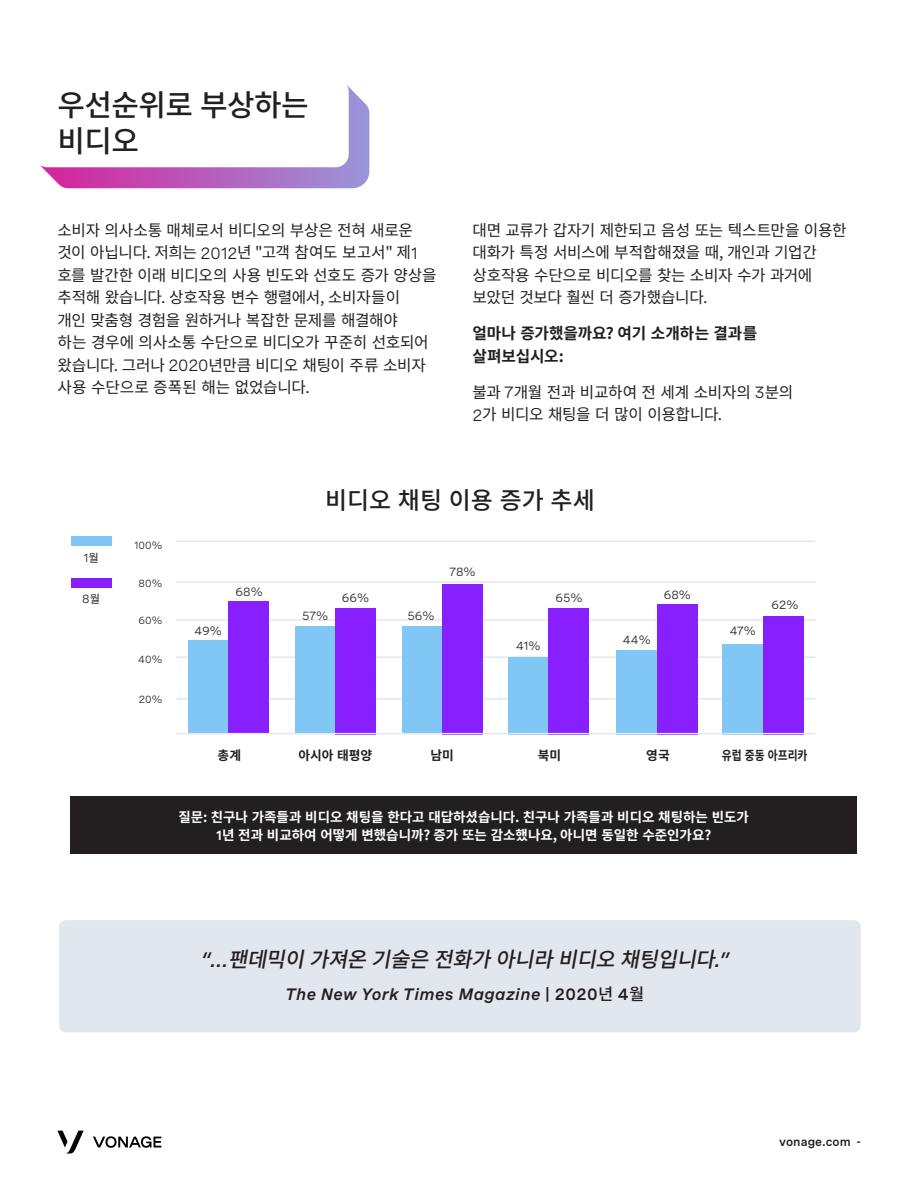
<style>
.page{position:relative;width:918px;height:1188px;background:#fff}
.page>*{position:absolute;margin:0;border:0;box-sizing:border-box;transform-origin:0 0}
._02-Headline{font:500 30px/36px "Noto Sans CJ Kkr";letter-spacing:-.02em;color:#231f20}
.t1{font:500 24px "Noto Sans CJ Kkr";color:#231f20}
.t2{font:italic 500 21px "Noto Sans CJ Kkr";color:#231f20}
.t3{font:italic 600 16.5px "Spezia";letter-spacing:.025em;color:#231f20}
._01-Body_12pt{font:15.75px/22.5px "Noto Sans CJ Kkr";letter-spacing:-.02em;color:#231f20}
._01-Body_12pt-2{font:700 15.75px/22.5px "Noto Sans CJ Kkr";letter-spacing:-.005em;color:#231f20}
.t4{font:700 13.5px/18px "Noto Sans CJ Kkr";color:#fff;text-align:center}
.t5{font:700 12.75px "Noto Sans CJ Kkr";color:#231f20}
.t6{font:700 12.75px "Noto Sans CJ Kkr";color:#231f20;scale:.85 1}
.t7{font:12px "Spezia";color:#231f20}
.t8{font:600 12px "Spezia";color:#231f20}
.t9{font:10.5px "Spezia";color:#231f20}
.s1{font-family:"Spezia";font-size:16.5px}
.s2{font-family:"Noto Sans CJ Kkr";font-size:11.25px}
.s3{font-family:"Spezia";font-weight:600}
.s4{font-family:"Spezia";font-stretch:expanded}
.s5{font-style:normal}
.s6{font-family:"Noto Sans CJ Kkr";font-weight:500;font-style:normal}
</style>
<div class="page">
<svg style="left:57px;top:1131px;width:27px;height:22px"></svg>
<svg style="left:93px;top:1136px;width:68px;height:12px"></svg>
<svg style="left:40px;top:85px;width:329px;height:103px"></svg>
<div style="left:59px;top:920px;width:802px;height:112px;background:#e2e7ee;border-radius:7px"></div>
<div style="left:70px;top:797px;width:787px;height:57px;background:#231f20"></div>
<hr style="left:176px;top:541px;width:639px;height:1px;background:#e2e7ee">
<hr style="left:176px;top:581px;width:639px;height:2px;background:#e2e7ee">
<hr style="left:176px;top:698px;width:639px;height:2px;background:#e2e7ee">
<hr style="left:176px;top:619px;width:639px;height:2px;background:#e2e7ee">
<hr style="left:176px;top:656px;width:639px;height:2px;background:#e2e7ee">
<div style="left:188px;top:640px;width:40px;height:94px;background:#80c7f5"></div>
<div style="left:71px;top:537px;width:40px;height:9px;background:#80c7f5"></div>
<div style="left:71px;top:579px;width:40px;height:9px;background:#871fff"></div>
<div style="left:295px;top:626px;width:40px;height:108px;background:#80c7f5"></div>
<div style="left:402px;top:626px;width:40px;height:108px;background:#80c7f5"></div>
<div style="left:508px;top:657px;width:41px;height:77px;background:#80c7f5"></div>
<div style="left:617px;top:650px;width:40px;height:84px;background:#80c7f5"></div>
<div style="left:723px;top:644px;width:40px;height:90px;background:#80c7f5"></div>
<div style="left:228px;top:602px;width:41px;height:132px;background:#871fff"></div>
<div style="left:335px;top:608px;width:41px;height:126px;background:#871fff"></div>
<div style="left:442px;top:584px;width:41px;height:150px;background:#871fff"></div>
<div style="left:549px;top:608px;width:40px;height:126px;background:#871fff"></div>
<div style="left:657px;top:604px;width:41px;height:130px;background:#871fff"></div>
<div style="left:763px;top:616px;width:41px;height:118px;background:#871fff"></div>
<hr style="left:176px;top:733px;width:639px;height:1px;background:#e2e7ee">
<p class="_02-Headline" style="left:57px;top:88px;width:253px">우선순위로 부상하는 비디오</p>
<p class="_01-Body_12pt" style="left:57px;top:219px;width:381px">소비자 의사소통 매체로서 비디오의 부상은 전혀 새로운 것이 아닙니다. 저희는 <span class="s1">2012</span>년 "고객 참여도 보고서" 제<span class="s1">1 </span>호를 발간한 이래 비디오의 사용 빈도와 선호도 증가 양상을 추적해 왔습니다. 상호작용 변수 행렬에서, 소비자들이<br>개인 맞춤형 경험을 원하거나 복잡한 문제를 해결해야<br>하는 경우에 의사소통 수단으로 비디오가 꾸준히 선호되어 왔습니다. 그러나 <span class="s1">2020</span>년만큼 비디오 채팅이 주류 소비자 사용 수단으로 증폭된 해는 없었습니다.</p>
<p class="_01-Body_12pt" style="left:472px;top:219px;width:376px">대면 교류가 갑자기 제한되고 음성 또는 텍스트만을 이용한 대화가 특정 서비스에 부적합해졌을 때, 개인과 기업간 상호작용 수단으로 비디오를 찾는 소비자 수가 과거에 보았던 것보다 훨씬 더 증가했습니다.</p>
<p class="_01-Body_12pt-2" style="left:472px;top:322px;width:286px">얼마나 증가했을까요? 여기 소개하는 결과를 살펴보십시오:</p>
<p class="_01-Body_12pt" style="left:472px;top:381px;width:322px">불과 <span class="s1">7</span>개월 전과 비교하여 전 세계 소비자의 <span class="s1">3</span>분의<br><span class="s1">2</span>가 비디오 채팅을 더 많이 이용합니다.</p>
<p class="t7" style="left:83px;top:549px;width:17px">1<span class="s2">월</span></p>
<p class="t7" style="left:82px;top:590px;width:19px">8<span class="s2">월</span></p>
<p class="t9" style="left:134px;top:538px;width:30px">100%</p>
<p class="t9" style="left:139px;top:575px;width:25px">80%</p>
<p class="t9" style="left:138px;top:612px;width:25px">60%</p>
<p class="t9" style="left:138px;top:652px;width:26px">40%</p>
<p class="t9" style="left:139px;top:691px;width:25px">20%</p>
<p class="t1" style="left:325px;top:486px;width:271px">비디오 채팅 이용 증가 추세</p>
<p class="t7" style="left:195px;top:622px;width:29px">49%</p>
<p class="t7" style="left:236px;top:582px;width:29px">68%</p>
<p class="t7" style="left:449px;top:563px;width:28px">78%</p>
<p class="t7" style="left:342px;top:588px;width:29px">66%</p>
<p class="t7" style="left:555px;top:588px;width:29px">65%</p>
<p class="t7" style="left:664px;top:585px;width:29px">68%</p>
<p class="t7" style="left:302px;top:607px;width:27px">57%</p>
<p class="t7" style="left:407px;top:607px;width:29px">56%</p>
<p class="t7" style="left:516px;top:637px;width:26px">41%</p>
<p class="t7" style="left:623px;top:631px;width:29px">44%</p>
<p class="t7" style="left:730px;top:621px;width:28px">47%</p>
<p class="t7" style="left:772px;top:596px;width:28px">62%</p>
<p class="t5" style="left:218px;top:748px;width:25px">총계</p>
<p class="t5" style="left:298px;top:748px;width:75px">아시아 태평양</p>
<p class="t5" style="left:431px;top:748px;width:25px">남미</p>
<p class="t5" style="left:538px;top:748px;width:25px">북미</p>
<p class="t5" style="left:646px;top:748px;width:25px">영국</p>
<p class="t6" style="left:722px;top:748px;width:102px">유럽 중동 아프리카</p>
<p class="t4" style="left:178px;top:808px;width:572px">질문: 친구나 가족들과 비디오 채팅을 한다고 대답하셨습니다. 친구나 가족들과 비디오 채팅하는 빈도가<br><span class="s3">1</span>년 전과 비교하여 어떻게 변했습니까? 증가 또는 감소했나요, 아니면 동일한 수준인가요?</p>
<p class="t2" style="left:201px;top:948px;width:529px"><span class="s4">“. . .</span> 팬데믹이가져온기술은전화가아니라비디오채팅입니다<span class="s4">. ”</span></p>
<p class="t3" style="left:285px;top:982px;width:361px">The New York Times Magazine <span class="s5">| 2020</span><span class="s6">년</span> <span class="s5">4</span><span class="s6">월</span></p>
<p class="t8" style="left:779px;top:1132px;width:83px">vonage.com -</p>
</div>
